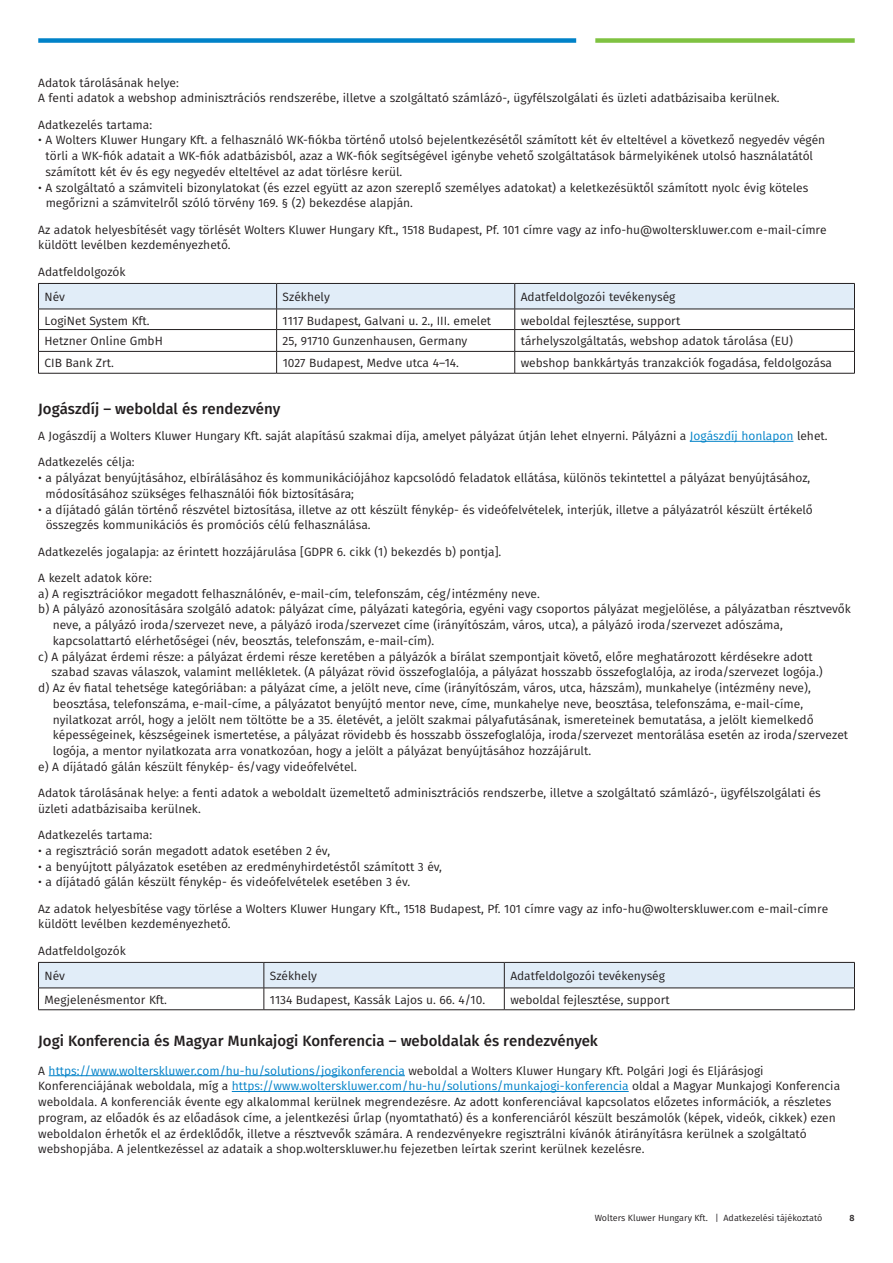
<style>
.page{position:relative;width:893px;height:1263px;background:#fff}
.page>*{position:absolute;margin:0;border:0;box-sizing:border-box;transform-origin:0 0}
.t1{font:500 15px "Fira Sans";color:#231f20}
.t2{font:12px/15.8px "Fira Sans";color:#231f20}
.t3{font:9px "Fira Sans";color:#231f20}
.t4{font:500 9px "Fira Sans";color:#231f20}
.s1{color:#0082c8}
.s2{color:#0081c8}
</style>
<div class="page">
<div style="left:38px;top:38px;width:538px;height:5px;background:#0082c8"></div>
<div style="left:595px;top:38px;width:260px;height:5px;background:#7fc241"></div>
<hr style="left:690px;top:441px;width:103px;height:1px;background:#0082c8">
<hr style="left:49px;top:1075px;width:356px;height:1px;background:#0081c8">
<hr style="left:232px;top:1091px;width:397px;height:1px;background:#0081c8">
<svg style="left:38px;top:283px;width:817px;height:90px"></svg>
<hr style="left:38px;top:373px;width:239px;height:1px;background:#231f20">
<hr style="left:277px;top:373px;width:238px;height:1px;background:#231f20">
<hr style="left:515px;top:373px;width:340px;height:1px;background:#231f20">
<svg style="left:38px;top:962px;width:817px;height:47px"></svg>
<hr style="left:38px;top:1009px;width:226px;height:1px;background:#231f20">
<hr style="left:264px;top:1009px;width:240px;height:1px;background:#231f20">
<hr style="left:504px;top:1009px;width:351px;height:1px;background:#231f20">
<p class="t2" style="left:38px;top:74px;width:743px">Adatok tárolásának helye:<br>A fenti adatok a webshop adminisztrációs rendszerébe, illetve a szolgáltató számlázó-, ügyfélszolgálati és üzleti adatbázisaiba kerülnek.</p>
<p class="t2" style="left:38px;top:116px;width:115px">Adatkezelés tartama:</p>
<p class="t2" style="left:46px;top:132px;width:781px;text-indent:-7px">• A Wolters Kluwer Hungary Kft. a felhasználó WK-fiókba történő utolsó bejelentkezésétől számított két év elteltével a következő negyedév végén törli a WK-fiók adatait a WK-fiók adatbázisból, azaz a WK-fiók segítségével igénybe vehető szolgáltatások bármelyikének utolsó használatától számított két év és egy negyedév elteltével az adat törlésre kerül.</p>
<p class="t2" style="left:46px;top:179px;width:764px;text-indent:-7px">• A szolgáltató a számviteli bizonylatokat (és ezzel együtt az azon szereplő személyes adatokat) a keletkezésüktől számított nyolc évig köteles megőrizni a számvitelről szóló törvény 169. § (2) bekezdése alapján.</p>
<p class="t2" style="left:38px;top:221px;width:790px">Az adatok helyesbítését vagy törlését Wolters Kluwer Hungary Kft., 1518 Budapest, Pf. 101 címre vagy az info-hu@wolterskluwer.com e-mail-címre küldött levélben kezdeményezhető.</p>
<p class="t2" style="left:44px;top:259px;width:83px;line-height:24.9px;text-indent:-6px">Adatfeldolgozók<br>Név</p>
<p class="t2" style="left:283px;top:288px;width:49px">Székhely</p>
<p class="t2" style="left:521px;top:288px;width:156px">Adatfeldolgozói tevékenység</p>
<p class="t2" style="left:45px;top:312px;width:107px">LogiNet System Kft.</p>
<p class="t2" style="left:283px;top:312px;width:210px">1117 Budapest, Galvani u. 2., III. emelet</p>
<p class="t2" style="left:521px;top:312px;width:161px">weboldal fejlesztése, support</p>
<p class="t2" style="left:45px;top:333px;width:120px">Hetzner Online GmbH</p>
<p class="t2" style="left:283px;top:333px;width:186px">25, 91710 Gunzenhausen, Germany</p>
<p class="t2" style="left:521px;top:333px;width:274px">tárhelyszolgáltatás, webshop adatok tárolása (EU)</p>
<p class="t2" style="left:45px;top:355px;width:71px">CIB Bank Zrt.</p>
<p class="t2" style="left:283px;top:355px;width:178px">1027 Budapest, Medve utca 4–14.</p>
<p class="t2" style="left:521px;top:355px;width:313px">webshop bankkártyás tranzakciók fogadása, feldolgozása</p>
<p class="t1" style="left:38px;top:396px;width:244px">Jogászdíj – weboldal és rendezvény</p>
<p class="t2" style="left:38px;top:422px;width:791px;line-height:26.2px">A Jogászdíj a Wolters Kluwer Hungary Kft. saját alapítású szakmai díja, amelyet pályázat útján lehet elnyerni. Pályázni a <span class="s1">Jogászdíj honlapon</span> lehet.<br>Adatkezelés célja:</p>
<p class="t2" style="left:46px;top:470px;width:766px;text-indent:-7px">• a pályázat benyújtásához, elbírálásához és kommunikációjához kapcsolódó feladatok ellátása, különös tekintettel a pályázat benyújtásához, módosításához szükséges felhasználói fiók biztosítására;</p>
<p class="t2" style="left:46px;top:501px;width:769px;text-indent:-7px">• a díjátadó gálán történő részvétel biztosítása, illetve az ott készült fénykép- és videófelvételek, interjúk, illetve a pályázatról készült értékelő összegzés kommunikációs és promóciós célú felhasználása.</p>
<p class="t2" style="left:38px;top:538px;width:465px;line-height:26.2px">Adatkezelés jogalapja: az érintett hozzájárulása [GDPR 6. cikk (1) bekezdés b) pontja].<br>A kezelt adatok köre:</p>
<p class="t2" style="left:38px;top:585px;width:503px">a) A regisztrációkor megadott felhasználónév, e-mail-cím, telefonszám, cég/intézmény neve.</p>
<p class="t2" style="left:38px;top:601px;width:814px">b) A pályázó azonosítására szolgáló adatok: pályázat címe, pályázati kategória, egyéni vagy csoportos pályázat megjelölése, a pályázatban résztvevők</p>
<p class="t2" style="left:53px;top:617px;width:731px">neve, a pályázó iroda/szervezet neve, a pályázó iroda/szervezet címe (irányítószám, város, utca), a pályázó iroda/szervezet adószáma,</p>
<p class="t2" style="left:53px;top:632px;width:383px">kapcsolattartó elérhetőségei (név, beosztás, telefonszám, e-mail-cím).</p>
<p class="t2" style="left:38px;top:648px;width:776px">c) A pályázat érdemi része: a pályázat érdemi része keretében a pályázók a bírálat szempontjait követő, előre meghatározott kérdésekre adott</p>
<p class="t2" style="left:51px;top:664px;width:773px">szabad szavas válaszok, valamint mellékletek. (A pályázat rövid összefoglalója, a pályázat hosszabb összefoglalója, az iroda/szervezet logója.)</p>
<p class="t2" style="left:38px;top:680px;width:774px">d) Az év fiatal tehetsége kategóriában: a pályázat címe, a jelölt neve, címe (irányítószám, város, utca, házszám), munkahelye (intézmény neve),</p>
<p class="t2" style="left:53px;top:695px;width:752px">beosztása, telefonszáma, e-mail-címe, a pályázatot benyújtó mentor neve, címe, munkahelye neve, beosztása, telefonszáma, e-mail-címe,</p>
<p class="t2" style="left:53px;top:711px;width:762px">nyilatkozat arról, hogy a jelölt nem töltötte be a 35. életévét, a jelölt szakmai pályafutásának, ismereteinek bemutatása, a jelölt kiemelkedő</p>
<p class="t2" style="left:53px;top:727px;width:797px">képességeinek, készségeinek ismertetése, a pályázat rövidebb és hosszabb összefoglalója, iroda/szervezet mentorálása esetén az iroda/szervezet</p>
<p class="t2" style="left:53px;top:743px;width:540px">logója, a mentor nyilatkozata arra vonatkozóan, hogy a jelölt a pályázat benyújtásához hozzájárult.</p>
<p class="t2" style="left:38px;top:758px;width:320px">e) A díjátadó gálán készült fénykép- és/vagy videófelvétel.</p>
<p class="t2" style="left:38px;top:785px;width:784px">Adatok tárolásának helye: a fenti adatok a weboldalt üzemeltető adminisztrációs rendszerbe, illetve a szolgáltató számlázó-, ügyfélszolgálati és üzleti adatbázisaiba kerülnek.</p>
<p class="t2" style="left:38px;top:827px;width:115px">Adatkezelés tartama:</p>
<p class="t2" style="left:38px;top:842px;width:293px">• a regisztráció során megadott adatok esetében 2 év,</p>
<p class="t2" style="left:38px;top:858px;width:405px">• a benyújtott pályázatok esetében az eredményhirdetéstől számított 3 év,</p>
<p class="t2" style="left:38px;top:869px;width:791px;line-height:26.2px">• a díjátadó gálán készült fénykép- és videófelvételek esetében 3 év.<br>Az adatok helyesbítése vagy törlése a Wolters Kluwer Hungary Kft., 1518 Budapest, Pf. 101 címre vagy az info-hu@wolterskluwer.com e-mail-címre</p>
<p class="t2" style="left:38px;top:911px;width:194px;line-height:26.2px">küldött levélben kezdeményezhető.<br>Adatfeldolgozók</p>
<p class="t2" style="left:44px;top:967px;width:22px">Név</p>
<p class="t2" style="left:270px;top:967px;width:49px">Székhely</p>
<p class="t2" style="left:510px;top:967px;width:156px">Adatfeldolgozói tevékenység</p>
<p class="t2" style="left:44px;top:991px;width:124px">Megjelenésmentor Kft.</p>
<p class="t2" style="left:270px;top:991px;width:217px">1134 Budapest, Kassák Lajos u. 66. 4/10.</p>
<p class="t2" style="left:510px;top:991px;width:161px">weboldal fejlesztése, support</p>
<p class="t1" style="left:38px;top:1029px;width:561px">Jogi Konferencia és Magyar Munkajogi Konferencia – weboldalak és rendezvények</p>
<p class="t2" style="left:38px;top:1062px;width:803px">A <span class="s2">https://www.wolterskluwer.com/hu-hu/solutions/jogikonferencia</span> weboldal a Wolters Kluwer Hungary Kft. Polgári Jogi és Eljárásjogi Konferenciájának weboldala, míg a <span class="s2">https://www.wolterskluwer.com/hu-hu/solutions/munkajogi-konferencia</span> oldal a Magyar Munkajogi Konferencia weboldala. A konferenciák évente egy alkalommal kerülnek megrendezésre. Az adott konferenciával kapcsolatos előzetes információk, a részletes program, az előadók és az előadások címe, a jelentkezési űrlap (nyomtatható) és a konferenciáról készült beszámolók (képek, videók, cikkek) ezen weboldalon érhetők el az érdeklődők, illetve a résztvevők számára. A rendezvényekre regisztrálni kívánók átirányításra kerülnek a szolgáltató webshopjába. A jelentkezéssel az adataik a shop.wolterskluwer.hu fejezetben leírtak szerint kerülnek kezelésre.</p>
<p class="t3" style="left:595px;top:1211px;width:229px">Wolters Kluwer Hungary Kft. | Adatkezelési tájékoztató</p>
<p class="t4" style="left:850px;top:1211px;width:7px">8</p>
</div>
